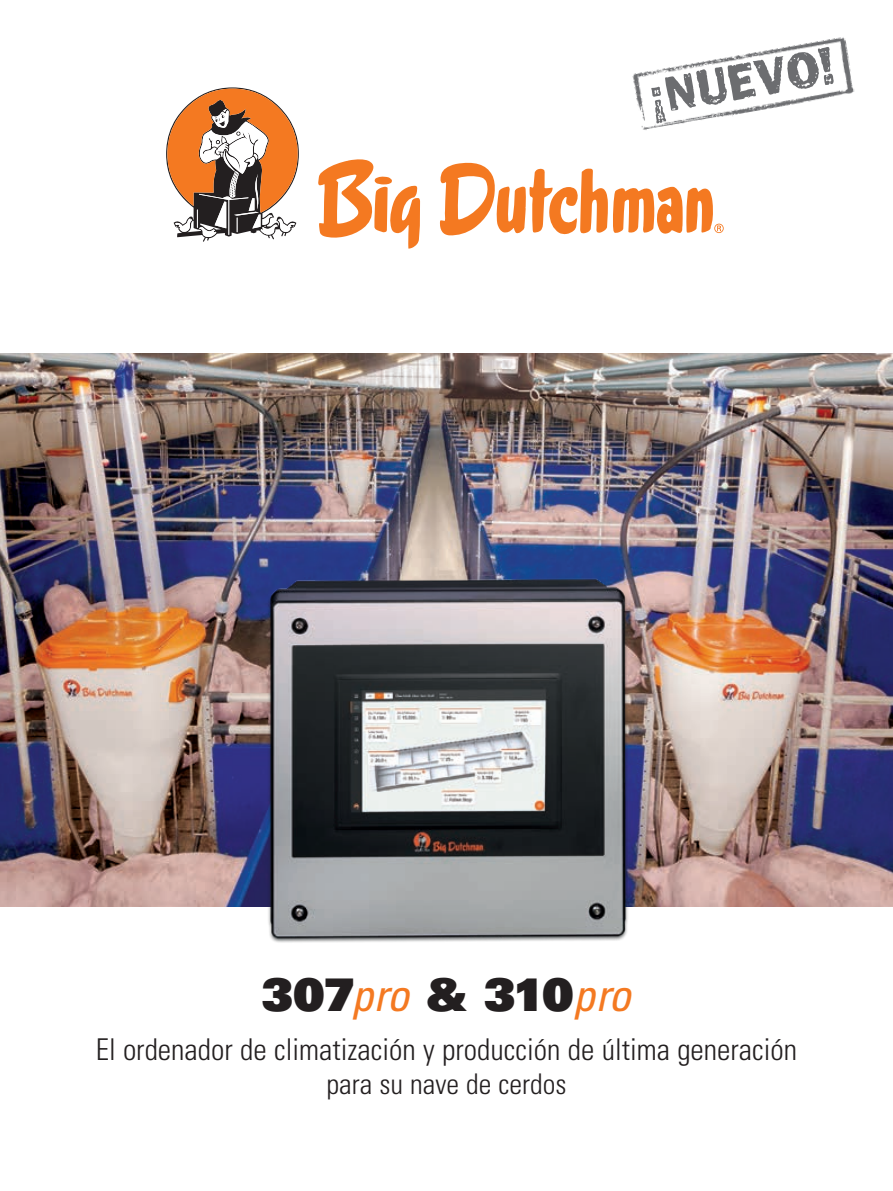
<style>
.page{position:relative;width:893px;height:1191px;background:#fff}
.page>*{position:absolute;margin:0;border:0;box-sizing:border-box;transform-origin:0 0}
.t1{font:52.5px "Frankie";color:#6c6d70;scale:.9 1}
.t2{font:45px "Univers LT Std X Black";letter-spacing:-.035em;color:#231f20}
.t3{font:300 condensed 30px "Univers LT Std";color:#231f20}
.t4{font:300 condensed 28.5px "Univers LT Std";color:#231f20}
.s1{font-family:"Univers LT Std";font-style:italic;font-stretch:condensed;color:#f47921}
</style>
<div class="page">
<img style="left:0;top:353px;width:893px;height:553px">
<img style="left:246px;top:559px;width:395px;height:384px">
<svg style="left:318px;top:159px;width:102px;height:90px"></svg>
<svg style="left:440px;top:162px;width:284px;height:74px"></svg>
<svg style="left:166px;top:87px;width:133px;height:155px"></svg>
<img style="left:632px;top:37px;width:223px;height:93px">
<h1 class="t1" style="left:644px;top:67px;width:209px;rotate:-10deg">¡NUEVO!</h1>
<h2 class="t2" style="left:262px;top:965px;width:371px">307<span class="s1">pro</span> &amp; 310<span class="s1">pro</span></h2>
<p class="t3" style="left:96px;top:1031px;width:703px">El ordenador de climatización y producción de última generación</p>
<p class="t4" style="left:327px;top:1066px;width:241px">para su nave de cerdos</p>
</div>
